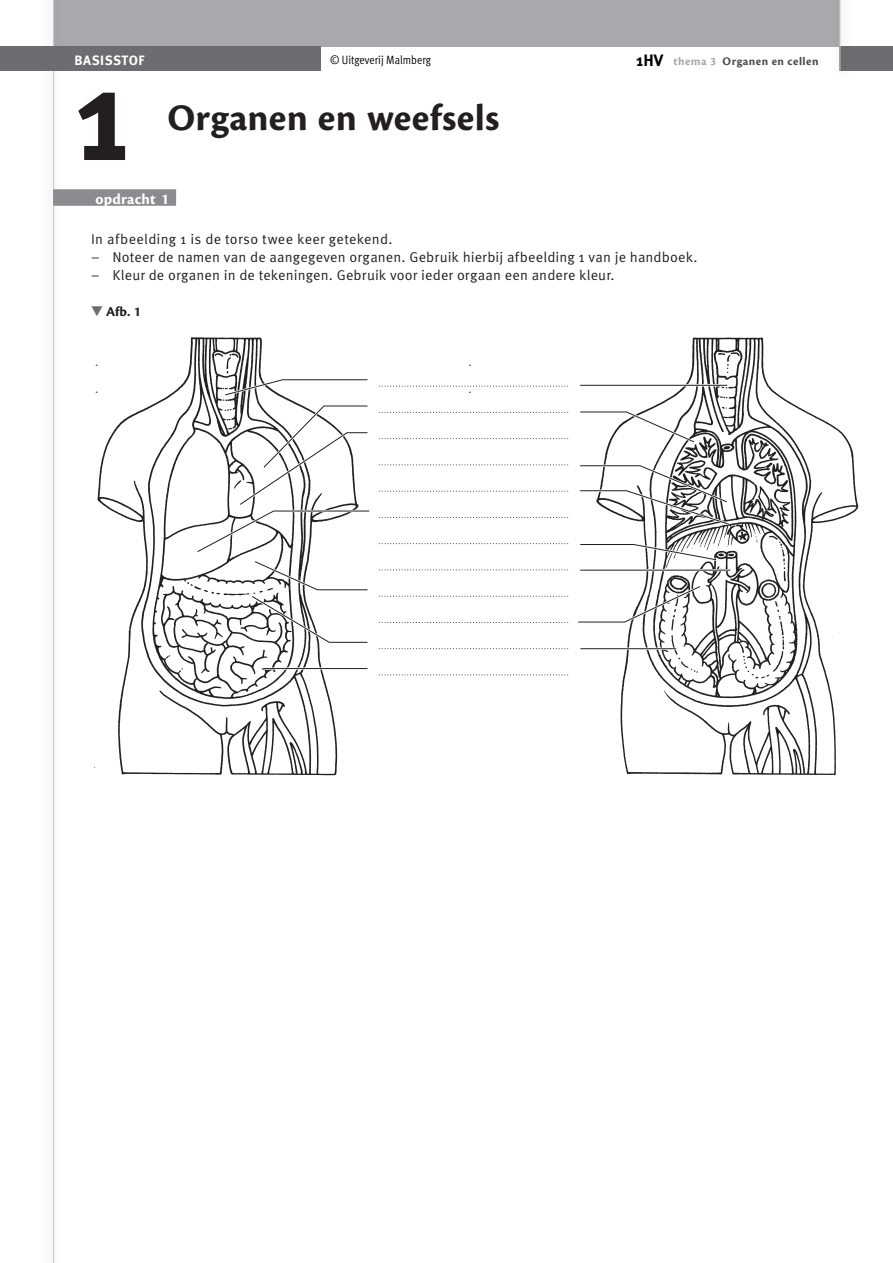
<style>
.page{position:relative;width:893px;height:1263px;background:#fff}
.page>*{position:absolute;margin:0;border:0;box-sizing:border-box;transform-origin:0 0}
.t1{font:700 129px "Meta OT";color:#231f20}
.t2{font:700 39px "Cronos Pro";letter-spacing:.01em;color:#231f20}
.t3{font:700 16.5px "Meta OT";color:#000}
.t4{font:700 15.75px "Cronos Pro";letter-spacing:.01em;color:#fff}
.t5{font:14.25px "Meta OT";letter-spacing:.01em;color:#231f20}
.t6{font:700 14.25px "Cronos Pro";color:#231f20}
.t7{font:700 13.5px "Meta OT";letter-spacing:.035em;color:#fff}
.t8{font:700 12px "Cronos Pro";letter-spacing:.04em;color:#4b4c4d}
.t9{font:12px "Meta Cond OT";color:#000}
.s1{color:#a8a9ad}
.s2{color:#6c6d70}
</style>
<div class="page">
<div style="left:53px;top:0;width:787px;height:47px;background:#a8a9ad"></div>
<div style="left:840px;top:47px;width:53px;height:24px;background:#6c6d70"></div>
<img style="left:840px;top:0;width:12px;height:47px">
<img style="left:840px;top:47px;width:1px;height:24px">
<hr style="left:839px;top:0;width:1px;height:71px;background:#c7c8ca">
<img style="left:42px;top:46px;width:13px;height:1217px">
<hr style="left:53px;top:0;width:1px;height:1263px;background:#c7c8ca">
<div style="left:0;top:47px;width:321px;height:24px;background:#6c6d70"></div>
<div style="left:53px;top:189px;width:123px;height:17px;background:#8a8c8f"></div>
<img style="left:94px;top:337px;width:765px;height:439px">
<svg style="left:379px;top:386px;width:191px;height:7px"></svg>
<svg style="left:379px;top:412px;width:191px;height:1px"></svg>
<svg style="left:379px;top:438px;width:191px;height:1px"></svg>
<svg style="left:379px;top:464px;width:191px;height:1px"></svg>
<svg style="left:379px;top:491px;width:191px;height:1px"></svg>
<svg style="left:379px;top:517px;width:191px;height:1px"></svg>
<svg style="left:379px;top:543px;width:191px;height:1px"></svg>
<svg style="left:379px;top:569px;width:191px;height:1px"></svg>
<svg style="left:379px;top:596px;width:191px;height:1px"></svg>
<svg style="left:379px;top:622px;width:191px;height:1px"></svg>
<svg style="left:379px;top:648px;width:191px;height:1px"></svg>
<svg style="left:379px;top:674px;width:191px;height:1px"></svg>
<hr style="left:264px;top:667px;width:103px;height:3px;background:#fff">
<hr style="left:580px;top:647px;width:96px;height:3px;background:#fff">
<hr style="left:580px;top:569px;width:150px;height:2px;background:#fff">
<hr style="left:580px;top:384px;width:147px;height:2px;background:#fff">
<svg style="left:222px;top:377px;width:148px;height:21px"></svg>
<svg style="left:195px;top:404px;width:176px;height:240px"></svg>
<hr style="left:264px;top:668px;width:103px;height:1px;background:#231f20">
<hr style="left:580px;top:648px;width:96px;height:1px;background:#231f20">
<svg style="left:576px;top:583px;width:127px;height:41px"></svg>
<hr style="left:580px;top:570px;width:150px;height:1px;background:#231f20">
<svg style="left:578px;top:542px;width:141px;height:20px"></svg>
<svg style="left:578px;top:463px;width:154px;height:64px"></svg>
<svg style="left:578px;top:410px;width:119px;height:35px"></svg>
<hr style="left:580px;top:385px;width:147px;height:1px;background:#231f20">
<p class="t9" style="left:330px;top:53px;width:102px">© Uitgeverij Malmberg</p>
<p class="t3" style="left:636px;top:50px;width:29px">1HV</p>
<p class="t7" style="left:74px;top:51px;width:72px">BASISSTOF</p>
<p class="t8" style="left:673px;top:54px;width:147px"><span class="s1">thema 3</span> Organen en cellen</p>
<h1 class="t1" style="left:74px;top:34px;width:57px">1</h1>
<h2 class="t2" style="left:167px;top:95px;width:334px">Organen en weefsels</h2>
<p class="t4" style="left:96px;top:190px;width:75px">opdracht 1</p>
<p class="t5" style="left:91px;top:230px;width:303px">In afbeelding 1 is de torso twee keer getekend.</p>
<p class="t5" style="left:91px;top:248px;width:608px">– Noteer de namen van de aangegeven organen. Gebruik hierbij afbeelding 1 van je handboek.</p>
<p class="t5" style="left:91px;top:266px;width:525px">– Kleur de organen in de tekeningen. Gebruik voor ieder orgaan een andere kleur.</p>
<p class="t6" style="left:91px;top:303px;width:51px"><span class="s2">▼</span> Afb. 1</p>
</div>
